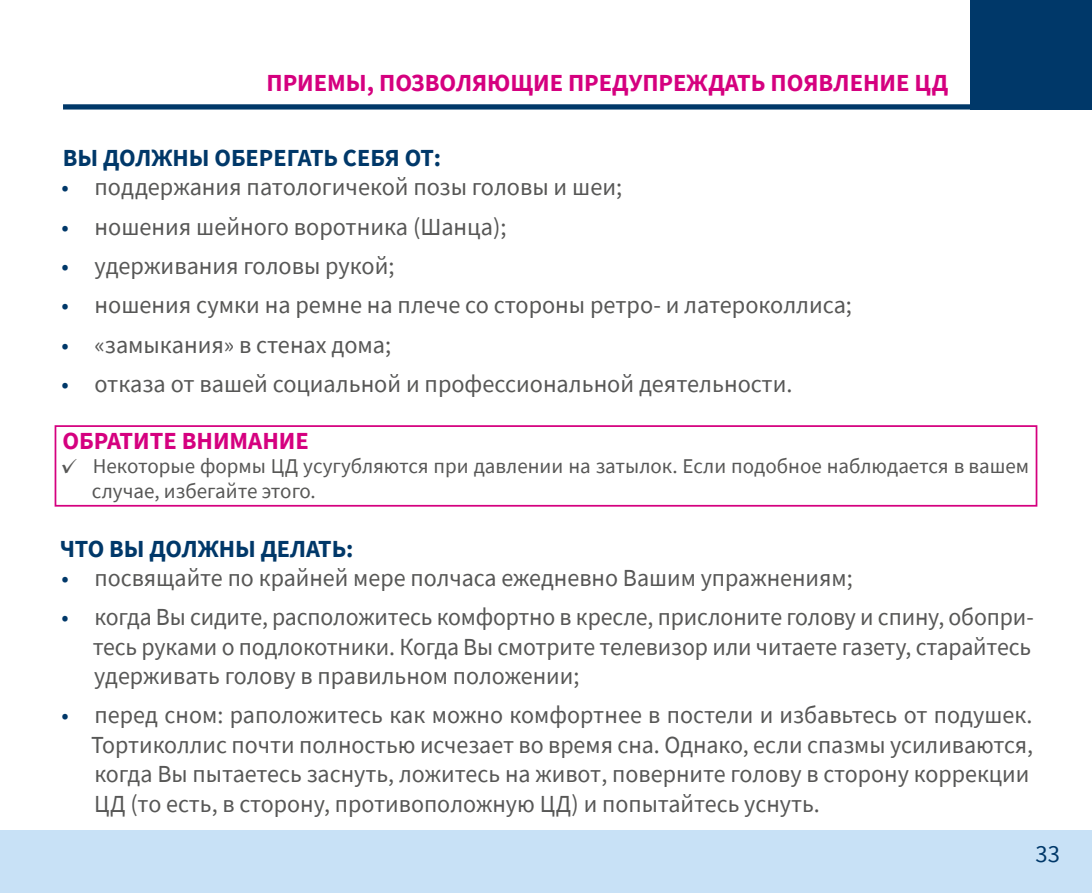
<style>
.page{position:relative;width:1092px;height:893px;background:#fff}
.page>*{position:absolute;margin:0;border:0;box-sizing:border-box;transform-origin:0 0}
.t1{font:24.5px/29.4px "Source Sans Pro";color:#575756;text-align:justify}
.t2{font:700 24.5px "Source Sans Pro";color:#d5007f}
.t3{font:700 24.5px "Source Sans Pro";color:#003869}
.t4{font:24.5px "Source Sans Pro";color:#003869}
.t5{font:21px/24.5px "Source Sans Pro";color:#575756}
.s1{color:#003869}
.s2{font-family:"PF Din Text Pro";font-weight:300}
</style>
<div class="page">
<div style="left:970px;top:0;width:121px;height:110px;background:#003869"></div>
<div style="left:63px;top:104px;width:1028px;height:6px;background:#003869"></div>
<div style="left:55px;top:425px;width:982px;height:82px;border:2px solid #d5007f"></div>
<div style="left:0;top:830px;width:1091px;height:63px;background:#c8e1f6"></div>
<p class="t2" style="left:266px;top:67px;width:174px">ПРИЕМЫ, ПОЗВОЛ</p>
<p class="t2" style="left:472px;top:67px;width:112px">ЯЮЩИЕ ПРЕДУПРЕ</p>
<p class="t2" style="left:686px;top:67px;width:37px">ЖДАТЬ</p>
<p class="t2" style="left:770px;top:67px;width:64px">ПОЯВЛЕН</p>
<p class="t2" style="left:879px;top:67px;width:52px">ИЕ ЦД</p>
<p class="t3" style="left:63px;top:141px;width:379px">Вы должны оберегать себя от:</p>
<p class="t1" style="left:61px;top:172px;width:562px"><span class="s1">•</span> поддержания патологичекой позы головы и шеи;</p>
<p class="t1" style="left:61px;top:212px;width:446px"><span class="s1">•</span> ношения шейного воротника (Шанца);</p>
<p class="t1" style="left:61px;top:251px;width:334px"><span class="s1">•</span> удерживания головы рукой;</p>
<p class="t1" style="left:61px;top:290px;width:792px"><span class="s1">•</span> ношения сумки на ремне на плече со стороны ретро- и латероколлиса;</p>
<p class="t1" style="left:61px;top:330px;width:331px"><span class="s1">•</span> «замыкания» в стенах дома;</p>
<p class="t1" style="left:61px;top:369px;width:732px"><span class="s1">•</span> отказа от вашей социальной и профессиональной деятельности.</p>
<p class="t2" style="left:62px;top:424px;width:245px">ОБРАТИТЕ ВНИМАНИЕ</p>
<p class="t5" style="left:92px;top:454px;width:938px;text-indent:-31px"><span class="s2">✓</span> Некоторые формы ЦД усугубляются при давлении на затылок. Если подобное наблюдается в вашем случае, избегайте этого.</p>
<p class="t3" style="left:60px;top:532px;width:295px">Что вы должны делать:</p>
<p class="t1" style="left:61px;top:563px;width:792px"><span class="s1">•</span> посвящайте по крайней мере полчаса ежедневно Вашим упражнениям;</p>
<p class="t1" style="left:93px;top:602px;width:942px;text-indent:-31px"><span class="s1">•</span> когда Вы сидите, расположитесь комфортно в кресле, прислоните голову и спину, обопри&shy;тесь руками о подлокотники. Когда Вы смотрите телевизор или читаете газету, старайтесь удерживать голову в правильном положении;</p>
<p class="t1" style="left:91px;top:700px;width:943px;text-align:left;text-indent:-30px"><span class="s1">•</span> перед сном: раположитесь как можно комфортнее в постели и избавьтесь от подушек.<br>Тортиколлис почти полностью исчезает во время сна. Однако, если спазмы усиливаются, когда Вы пытаетесь заснуть, ложитесь на живот, поверните голову в сторону коррекции ЦД (то есть, в сторону, противоположную ЦД) и попытайтесь уснуть.</p>
<p class="t4" style="left:1035px;top:838px;width:26px">33</p>
</div>
